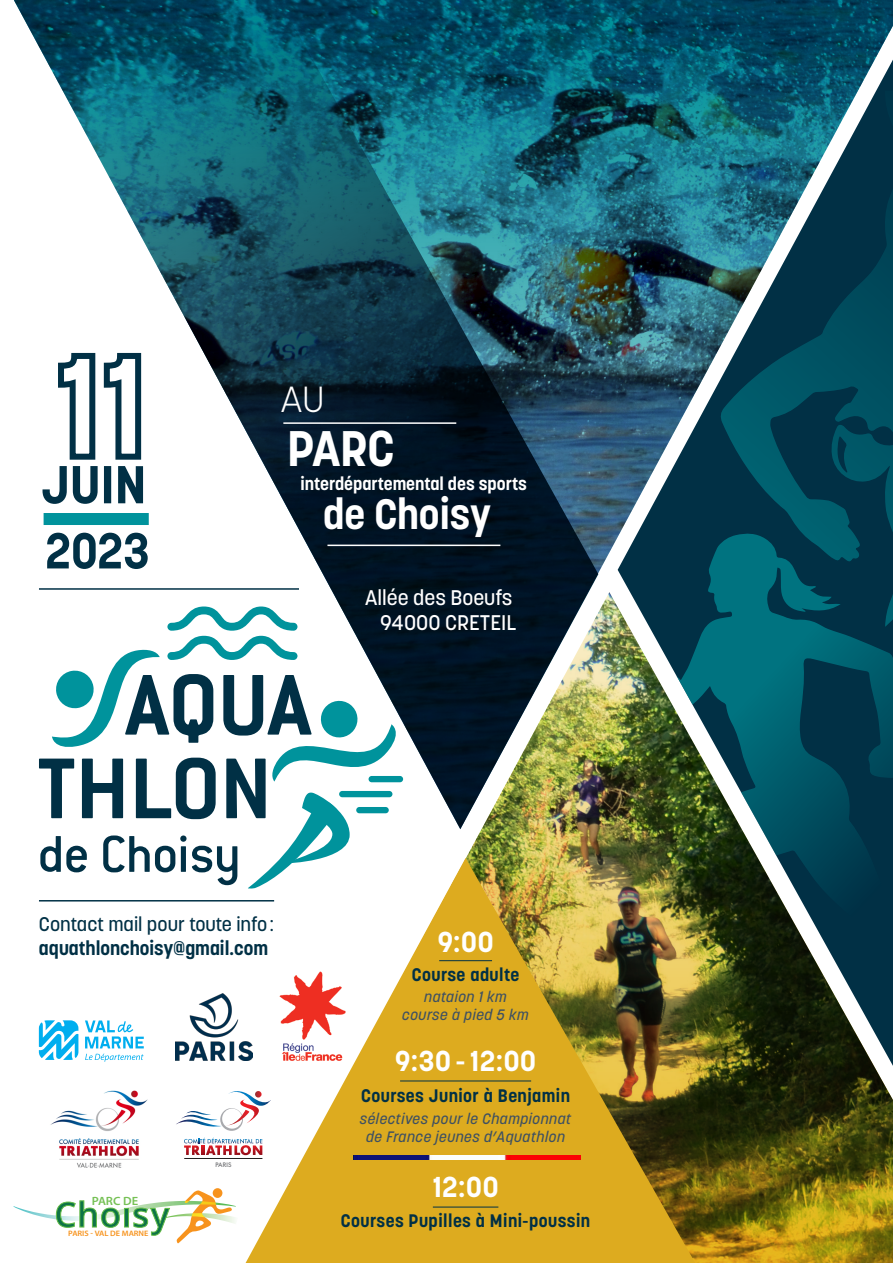
<style>
.page{position:relative;width:893px;height:1263px;background:#fff}
.page>*{position:absolute;margin:0;border:0;box-sizing:border-box;transform-origin:0 0}
.t1{font:700 49.5px "Korolev";color:#fff}
.t2{font:700 42px "Korolev";color:#fff}
.t3{font:300 36px "Korolev";color:#fff}
.t4{font:700 28.5px "Korolev";letter-spacing:.025em;color:#fff}
.t5{font:500 21px/25.2px "Korolev";color:#fff;text-align:right}
.t6{font:500 19.5px "Korolev";color:#013045}
.t7{font:700 19.5px "Korolev";color:#013045}
.t8{font:700 18px "Korolev";letter-spacing:.025em;color:#013045}
.t9{font:700 18px "Korolev";color:#fff}
.t10{font:italic 500 15px/18px "Korolev";letter-spacing:.025em;color:#3e5062;text-align:center}
.t11{font:600 12px "Myriad Pro";letter-spacing:-.005em;color:#76c155;scale:1.05 1}
.t12{font:600 7.95px "Myriad Pro";letter-spacing:-.005em;color:#f7931d;scale:1.05 1}
.t13{font:500 6.45px "Futura BQ";color:#6c6d70}
</style>
<div class="page">
<svg style="left:85px;top:1020px;width:59px;height:28px"></svg>
<svg style="left:39px;top:1020px;width:39px;height:40px"></svg>
<svg style="left:85px;top:1054px;width:59px;height:8px"></svg>
<img style="left:50px;top:1090px;width:98px;height:78px">
<svg style="left:13px;top:1190px;width:223px;height:53px"></svg>
<img style="left:598px;top:0;width:295px;height:592px">
<img style="left:460px;top:592px;width:433px;height:671px">
<svg style="left:40px;top:829px;width:310px;height:57px"></svg>
<svg style="left:720px;top:91px;width:173px;height:538px;background:#125365"></svg>
<hr style="left:39px;top:900px;width:235px;height:1px;background:#013045">
<img style="left:246px;top:858px;width:449px;height:405px">
<hr style="left:439px;top:960px;width:53px;height:1px;background:#013045">
<hr style="left:400px;top:1080px;width:131px;height:1px;background:#013045">
<hr style="left:433px;top:1207px;width:65px;height:1px;background:#013045">
<img style="left:353px;top:1155px;width:227px;height:4px">
<img style="left:14px;top:0;width:584px;height:829px">
<hr style="left:283px;top:422px;width:173px;height:2px;background:#fff">
<hr style="left:327px;top:545px;width:173px;height:1px;background:#fff">
<div style="left:44px;top:513px;width:105px;height:12px;background:#00939c"></div>
<svg style="left:176px;top:1087px;width:95px;height:44px"></svg>
<hr style="left:184px;top:1158px;width:78px;height:1px;background:#231f20">
<svg style="left:184px;top:1138px;width:78px;height:17px"></svg>
<img style="left:176px;top:993px;width:76px;height:67px">
<p class="t3" style="left:281px;top:377px;width:45px">AU</p>
<p class="t1" style="left:287px;top:418px;width:109px">PARC</p>
<p class="t9" style="left:301px;top:473px;width:228px">interdépartemental des sports</p>
<p class="t2" style="left:323px;top:488px;width:169px">de Choisy</p>
<p class="t5" style="left:365px;top:585px;width:153px">Allée des Boeufs<br>94000 CRETEIL</p>
<p class="t6" style="left:39px;top:912px;width:236px">Contact mail pour toute info:</p>
<p class="t7" style="left:39px;top:935px;width:231px">aquathlonchoisy@gmail.com</p>
<p class="t4" style="left:438px;top:924px;width:57px">9:00</p>
<p class="t8" style="left:412px;top:963px;width:109px">Course adulte</p>
<p class="t10" style="left:402px;top:988px;width:128px">nataion 1 km course à pied 5 km</p>
<p class="t4" style="left:395px;top:1043px;width:142px">9:30 - 12:00</p>
<p class="t8" style="left:361px;top:1084px;width:210px">Courses Junior à Benjamin</p>
<p class="t10" style="left:360px;top:1109px;width:213px">sélectives pour le Championnat de France jeunes d’Aquathlon</p>
<p class="t4" style="left:433px;top:1169px;width:67px">12:00</p>
<p class="t8" style="left:341px;top:1210px;width:251px">Courses Pupilles à Mini-poussin</p>
<p class="t13" style="left:215px;top:1161px;width:18px">PARIS</p>
<p class="t11" style="left:92px;top:1193px;width:46px">PARC DE</p>
<p class="t12" style="left:68px;top:1228px;width:78px">PARIS - VAL DE MARNE</p>
</div>
